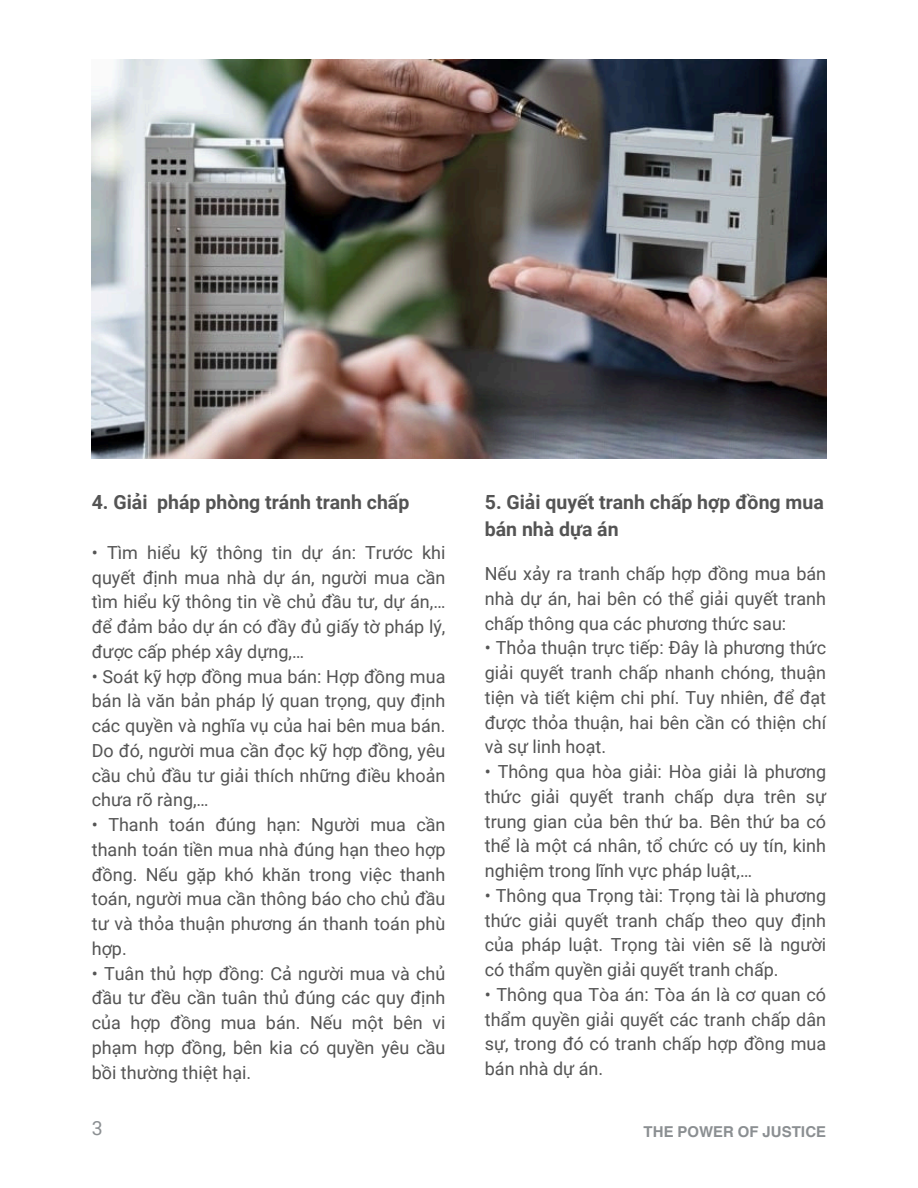
<style>
.page{position:relative;width:918px;height:1188px;background:#fff}
.page>*{position:absolute;margin:0;border:0;box-sizing:border-box;transform-origin:0 0}
.t1{font:700 19.5px/27px "Roboto";color:#545454}
.t2{font:19.5px "Roboto";color:#8b8f92}
.t3{font:18px/24.8px "Roboto";color:#545454;text-align:justify}
.t4{font:700 15px "Helvetica World";color:#8b8f92}
</style>
<div class="page">
<img style="left:92px;top:60px;width:734px;height:398px">
<h1 class="t1" style="left:92px;top:489px;width:319px">4. Giải pháp phòng tránh tranh chấp</h1>
<h2 class="t3" style="left:92px;top:540px;width:355px">• Tìm hiểu kỹ thông tin dự án: Trước khi quyết định mua nhà dự án, người mua cần tìm hiểu kỹ thông tin về chủ đầu tư, dự án,… để đảm bảo dự án có đầy đủ giấy tờ pháp lý, được cấp phép xây dựng,…</h2>
<h2 class="t3" style="left:92px;top:664px;width:355px">• Soát kỹ hợp đồng mua bán: Hợp đồng mua bán là văn bản pháp lý quan trọng, quy định các quyền và nghĩa vụ của hai bên mua bán.<br>Do đó, người mua cần đọc kỹ hợp đồng, yêu cầu chủ đầu tư giải thích những điều khoản chưa rõ ràng,…</h2>
<h2 class="t3" style="left:92px;top:813px;width:355px">• Thanh toán đúng hạn: Người mua cần thanh toán tiền mua nhà đúng hạn theo hợp đồng. Nếu gặp khó khăn trong việc thanh toán, người mua cần thông báo cho chủ đầu tư và thỏa thuận phương án thanh toán phù hợp.</h2>
<h2 class="t3" style="left:92px;top:961px;width:355px">• Tuân thủ hợp đồng: Cả người mua và chủ đầu tư đều cần tuân thủ đúng các quy định của hợp đồng mua bán. Nếu một bên vi phạm hợp đồng, bên kia có quyền yêu cầu bồi thường thiệt hại.</h2>
<h1 class="t1" style="left:485px;top:489px;width:341px">5. Giải quyết tranh chấp hợp đồng mua bán nhà dựa án</h1>
<h2 class="t3" style="left:485px;top:562px;width:343px">Nếu xảy ra tranh chấp hợp đồng mua bán nhà dự án, hai bên có thể giải quyết tranh chấp thông qua các phương thức sau:</h2>
<h2 class="t3" style="left:485px;top:636px;width:343px">• Thỏa thuận trực tiếp: Đây là phương thức giải quyết tranh chấp nhanh chóng, thuận tiện và tiết kiệm chi phí. Tuy nhiên, để đạt được thỏa thuận, hai bên cần có thiện chí và sự linh hoạt.</h2>
<h2 class="t3" style="left:485px;top:760px;width:343px">• Thông qua hòa giải: Hòa giải là phương thức giải quyết tranh chấp dựa trên sự trung gian của bên thứ ba. Bên thứ ba có thể là một cá nhân, tổ chức có uy tín, kinh nghiệm trong lĩnh vực pháp luật,…</h2>
<h2 class="t3" style="left:485px;top:883px;width:343px">• Thông qua Trọng tài: Trọng tài là phương thức giải quyết tranh chấp theo quy định của pháp luật. Trọng tài viên sẽ là người có thẩm quyền giải quyết tranh chấp.</h2>
<h2 class="t3" style="left:485px;top:982px;width:343px">• Thông qua Tòa án: Tòa án là cơ quan có thẩm quyền giải quyết các tranh chấp dân sự, trong đó có tranh chấp hợp đồng mua bán nhà dự án.</h2>
<p class="t2" style="left:92px;top:1117px;width:12px">3</p>
<p class="t4" style="left:644px;top:1119px;width:184px">THE POWER OF JUSTICE</p>
</div>
